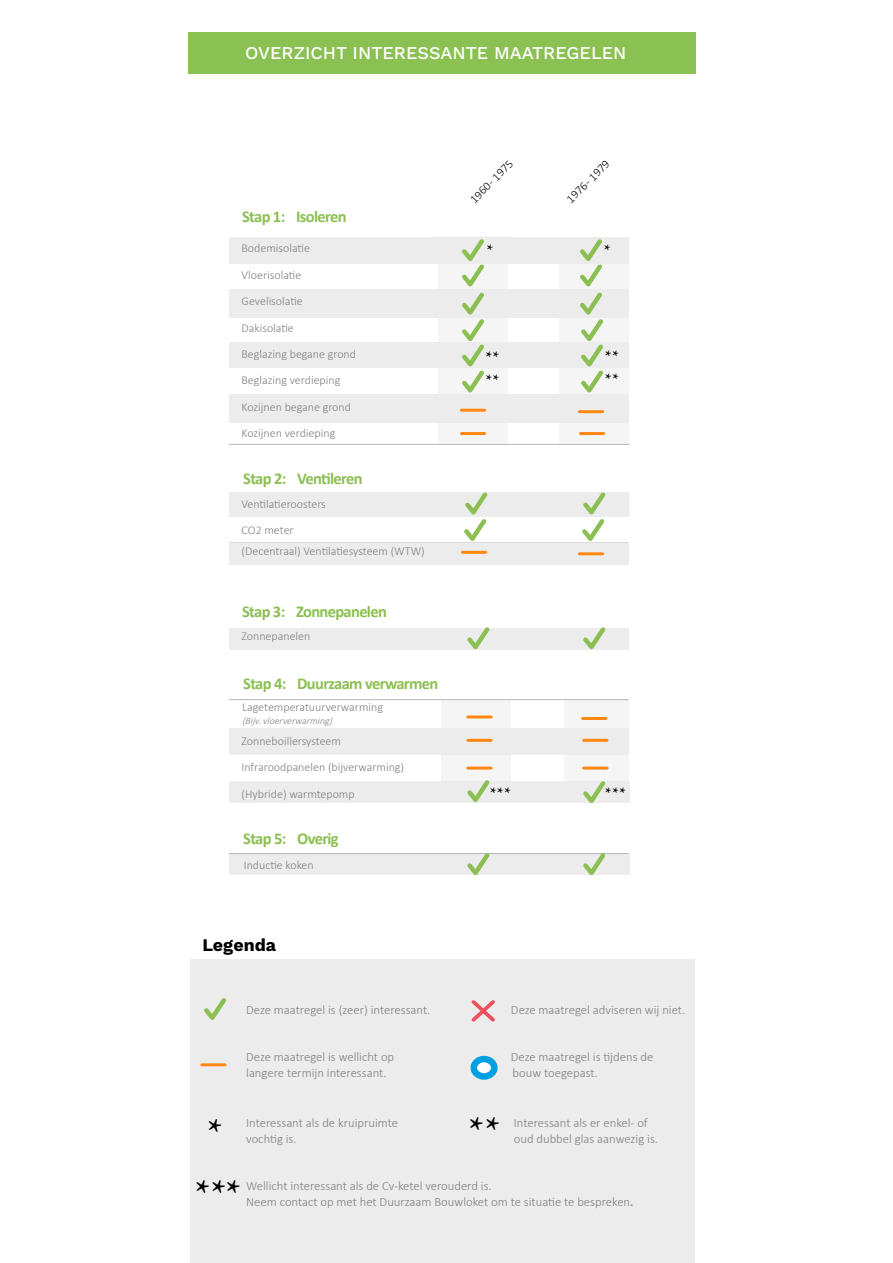
<style>
.page{position:relative;width:893px;height:1263px;background:#fff}
.page>*{position:absolute;margin:0;border:0;box-sizing:border-box;transform-origin:0 0}
.t1{font:700 36px "Minion Pro";color:#000}
.t2{font:500 18px "Work Sans";color:#fff}
.t3{font:700 17.7px "Work Sans";color:#000}
.t4{font:700 16.5px "Calibri";letter-spacing:-.04em;color:#8cbf52}
.t5{font:700 15.9px "Minion Pro";color:#000}
.t6{font:300 12.75px/15.8px "Calibri";color:#7f7f7f}
.t7{font:300 12px/26.4px "Calibri";color:#7f7f7f}
.t8{font:300 12px "Calibri";color:#000}
.t9{font:italic 300 9.75px "Calibri";color:#7f7f7f}
.s1{font-family:"Work Sans";font-weight:400}
</style>
<div class="page">
<div style="left:229px;top:237px;width:399px;height:26px;background:#ececec"></div>
<div style="left:229px;top:628px;width:399px;height:21px;background:#ececec"></div>
<div style="left:229px;top:493px;width:399px;height:24px;background:#ececec"></div>
<div style="left:229px;top:290px;width:399px;height:28px;background:#ececec"></div>
<div style="left:229px;top:729px;width:399px;height:26px;background:#ececec"></div>
<div style="left:188px;top:32px;width:508px;height:42px;background:#8bc052"></div>
<div style="left:229px;top:342px;width:400px;height:26px;background:#ececec"></div>
<div style="left:229px;top:781px;width:401px;height:21px;background:#ececec"></div>
<div style="left:229px;top:395px;width:400px;height:28px;background:#ececec"></div>
<div style="left:229px;top:853px;width:401px;height:22px;background:#ececec"></div>
<div style="left:560px;top:237px;width:69px;height:207px;background:#ececec"></div>
<div style="left:438px;top:236px;width:70px;height:208px;background:#ececec"></div>
<div style="left:560px;top:493px;width:70px;height:24px;background:#ececec"></div>
<div style="left:564px;top:700px;width:64px;height:102px;background:#f5f5f5"></div>
<div style="left:442px;top:700px;width:69px;height:102px;background:#f5f5f5"></div>
<hr style="left:229px;top:444px;width:401px;height:1px;background:#b7b6b6">
<hr style="left:229px;top:699px;width:399px;height:1px;background:#b7b6b6">
<div style="left:190px;top:960px;width:504px;height:303px;background:#ececec"></div>
<hr style="left:200px;top:1063px;width:27px;height:3px;background:#ff8712;border-radius:2px">
<svg style="left:204px;top:998px;width:22px;height:22px"></svg>
<svg style="left:471px;top:1000px;width:24px;height:22px"></svg>
<svg style="left:474px;top:1059px;width:20px;height:17px"></svg>
<div style="left:471px;top:1056px;width:26px;height:24px;border:6px solid #009fe3;border-radius:50%"></div>
<hr style="left:229px;top:853px;width:399px;height:1px;background:#b7b6b6">
<svg style="left:462px;top:239px;width:22px;height:47px"></svg>
<svg style="left:462px;top:292px;width:22px;height:100px"></svg>
<svg style="left:580px;top:239px;width:22px;height:47px"></svg>
<svg style="left:580px;top:292px;width:23px;height:100px"></svg>
<hr style="left:460px;top:409px;width:26px;height:3px;background:#ff8712;border-radius:2px">
<hr style="left:460px;top:432px;width:26px;height:3px;background:#ff8712;border-radius:2px">
<hr style="left:578px;top:410px;width:26px;height:3px;background:#ff8712;border-radius:2px">
<hr style="left:579px;top:432px;width:26px;height:3px;background:#ff8712;border-radius:2px">
<div style="left:229px;top:543px;width:399px;height:21px;background:#ececec"></div>
<svg style="left:464px;top:492px;width:24px;height:49px"></svg>
<svg style="left:582px;top:492px;width:24px;height:49px"></svg>
<hr style="left:461px;top:551px;width:26px;height:3px;background:#ff8712;border-radius:2px">
<hr style="left:578px;top:552px;width:26px;height:3px;background:#ff8712;border-radius:2px">
<svg style="left:467px;top:627px;width:23px;height:22px"></svg>
<svg style="left:583px;top:627px;width:23px;height:22px"></svg>
<hr style="left:466px;top:715px;width:27px;height:3px;background:#ff8712;border-radius:2px">
<hr style="left:466px;top:739px;width:27px;height:3px;background:#ff8712;border-radius:2px">
<hr style="left:581px;top:717px;width:26px;height:3px;background:#ff8712;border-radius:2px">
<hr style="left:582px;top:739px;width:26px;height:3px;background:#ff8712;border-radius:2px">
<hr style="left:466px;top:766px;width:27px;height:3px;background:#ff8712;border-radius:2px">
<hr style="left:582px;top:766px;width:26px;height:3px;background:#ff8712;border-radius:2px">
<svg style="left:467px;top:780px;width:23px;height:22px"></svg>
<svg style="left:583px;top:781px;width:23px;height:22px"></svg>
<svg style="left:467px;top:853px;width:23px;height:22px"></svg>
<svg style="left:583px;top:853px;width:23px;height:22px"></svg>
<h2 class="t2" style="left:245px;top:43px;width:383px">OVERZICHT INTERESSANTE MAATREGELEN</h2>
<p class="t4" style="left:242px;top:205px;width:106px">Stap 1: Isoleren</p>
<p class="t7" style="left:242px;top:235px;width:70px">Bodemisolatie<br>Vloerisolatie</p>
<p class="t7" style="left:242px;top:288px;width:63px">Gevelisolatie<br>Dakisolatie</p>
<p class="t7" style="left:242px;top:341px;width:116px">Beglazing begane grond<br>Beglazing verdieping<br>Kozijnen begane grond</p>
<p class="t7" style="left:242px;top:420px;width:95px">Kozijnen verdieping</p>
<p class="t4" style="left:243px;top:466px;width:121px">Stap 2: Ventileren</p>
<p class="t7" style="left:242px;top:491px;width:86px">Ventilatieroosters</p>
<p class="t7" style="left:242px;top:517px;width:54px">CO2 meter</p>
<p class="t7" style="left:242px;top:538px;width:185px">(Decentraal) Ventilatiesysteem (WTW)</p>
<p class="t4" style="left:242px;top:599px;width:146px">Stap 3: Zonnepanelen</p>
<p class="t7" style="left:242px;top:623px;width:70px">Zonnepanelen</p>
<p class="t4" style="left:243px;top:671px;width:197px">Stap 4: Duurzaam verwarmen</p>
<p class="t7" style="left:242px;top:694px;width:142px">Lagetemperatuurverwarming</p>
<p class="t9" style="left:242px;top:715px;width:95px">(Bijv.vloerverwarming)</p>
<p class="t7" style="left:242px;top:727px;width:101px">Zonneboillersysteem</p>
<p class="t7" style="left:242px;top:754px;width:164px">Infraroodpanelen (bijverwarming)</p>
<p class="t7" style="left:242px;top:780px;width:115px">(Hybride) warmtepomp</p>
<p class="t4" style="left:243px;top:827px;width:97px">Stap 5: Overig</p>
<p class="t7" style="left:244px;top:852px;width:72px">Inductie koken</p>
<h3 class="t3" style="left:202px;top:935px;width:75px">Legenda</h3>
<p class="t8" style="left:467px;top:196px;width:57px;rotate:-45deg">1960 - 1975</p>
<p class="t8" style="left:563px;top:196px;width:57px;rotate:-45deg">1976 - 1979</p>
<p class="t5" style="left:487px;top:239px;width:8px">*</p>
<p class="t5" style="left:604px;top:239px;width:8px">*</p>
<p class="t5" style="left:486px;top:346px;width:15px">**</p>
<p class="t5" style="left:605px;top:344px;width:15px">**</p>
<p class="t5" style="left:486px;top:369px;width:15px">**</p>
<p class="t5" style="left:605px;top:368px;width:15px">**</p>
<p class="t5" style="left:490px;top:781px;width:22px">***</p>
<p class="t5" style="left:605px;top:781px;width:22px">***</p>
<p class="t6" style="left:246px;top:1002px;width:186px">Deze maatregel is (zeer) interessant.</p>
<p class="t6" style="left:511px;top:1002px;width:176px">Deze maatregel adviseren wij niet.</p>
<p class="t6" style="left:246px;top:1049px;width:150px">Deze maatregel is wellicht op</p>
<p class="t6" style="left:511px;top:1049px;width:144px">Deze maatregel is tijdens de</p>
<p class="t6" style="left:246px;top:1064px;width:142px">langere termijn interessant.</p>
<p class="t6" style="left:513px;top:1064px;width:87px">bouw toegepast.</p>
<p class="t6" style="left:246px;top:1115px;width:153px">Interessant als de kruipruimte</p>
<p class="t6" style="left:514px;top:1115px;width:135px">Interessant als er enkel- of</p>
<p class="t6" style="left:246px;top:1130px;width:52px">vochtig is.</p>
<p class="t6" style="left:514px;top:1130px;width:146px">oud dubbel glas aanwezig is.</p>
<p class="t6" style="left:246px;top:1177px;width:389px">Wellicht interessant als de Cv-ketel verouderd is.<br>Neem contact op met het Duurzaam Bouwloket om te situatie te bespreken<span class="s1">.</span></p>
<h1 class="t1" style="left:208px;top:1106px;width:16px">*</h1>
<h1 class="t1" style="left:469px;top:1104px;width:32px">**</h1>
<h1 class="t1" style="left:195px;top:1167px;width:47px">***</h1>
</div>
